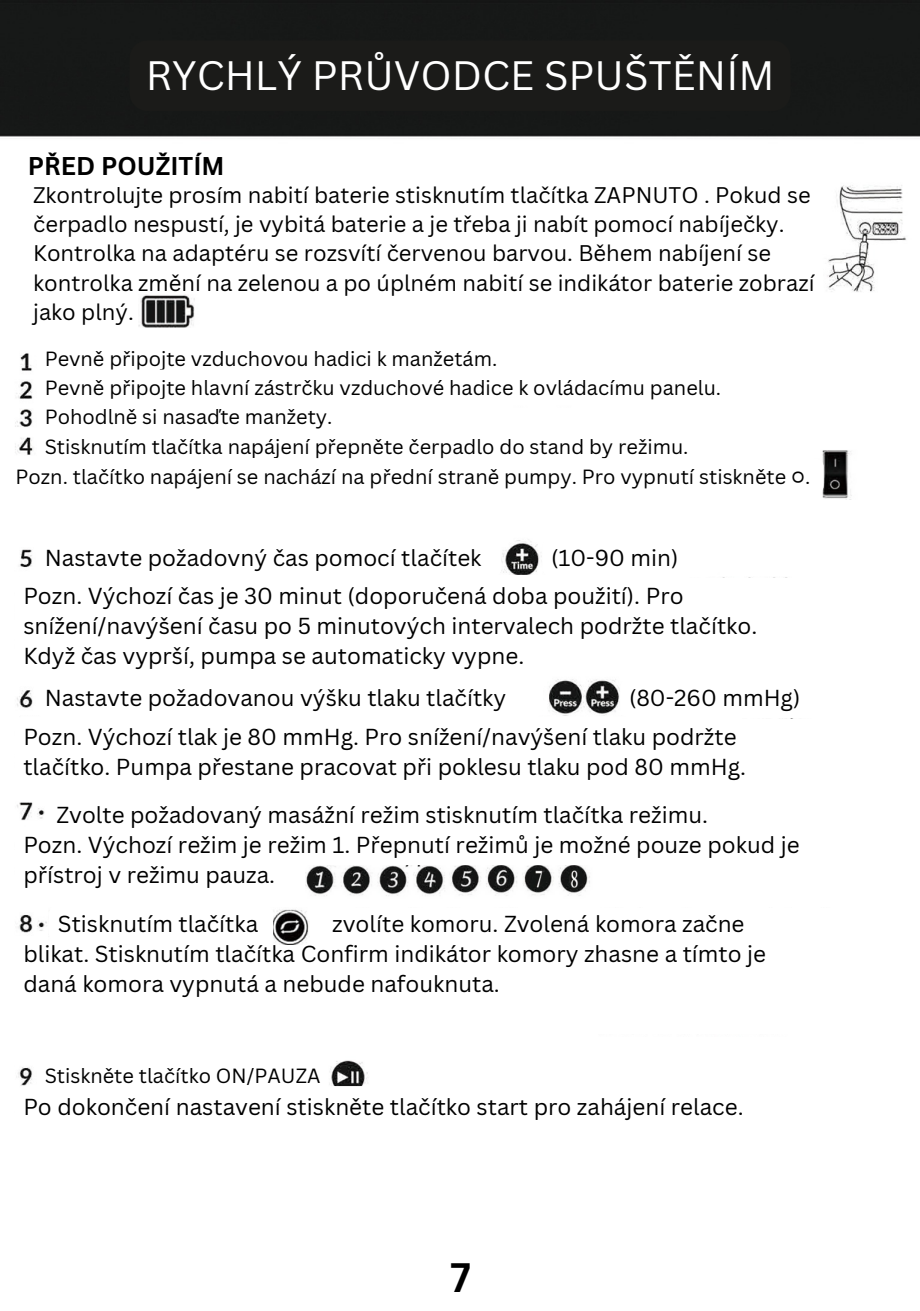
<style>
.page{position:relative;width:920px;height:1311px;background:#fff}
.page>*{position:absolute;margin:0;border:0;box-sizing:border-box;transform-origin:0 0}
.t1{font:40px "Canva Sans";color:#fff}
.t2{font:700 40px "Canva Sans";color:#000}
.t3{font:700 25px "Canva Sans";color:#000}
.t4{font:22.5px/30px "Canva Sans";color:#000}
.t5{font:22px/29.2px "Canva Sans";color:#000}
.t6{font:20px "Canva Sans";color:#000}
</style>
<div class="page">
<img style="left:0;top:0;width:920px;height:1086px">
<div style="left:5px;top:177px;width:806px;height:166px;background:#fff"></div>
<svg style="left:138px;top:174px;width:686px;height:158px"></svg>
<svg style="left:18px;top:143px;width:217px;height:44px"></svg>
<img style="left:139px;top:294px;width:62px;height:34px">
<div style="left:878px;top:244px;width:42px;height:133px;background:#fff"></div>
<div style="left:37px;top:428px;width:660px;height:36px;background:#fff;border-radius:9px"></div>
<div style="left:5px;top:458px;width:304px;height:87px;background:#fff"></div>
<img style="left:814px;top:447px;width:43px;height:52px">
<div style="left:375px;top:578px;width:473px;height:87px;background:#fff"></div>
<div style="left:422px;top:719px;width:466px;height:78px;background:#fff"></div>
<div style="left:16px;top:827px;width:580px;height:77px;background:#fff"></div>
<img style="left:306px;top:866px;width:291px;height:35px">
<div style="left:130px;top:40px;width:660px;height:71px;background:#1b1b19"></div>
<div style="left:37px;top:340px;width:468px;height:36px;background:#fff;border-radius:9px"></div>
<div style="left:37px;top:369px;width:697px;height:37px;background:#fff;border-radius:9px"></div>
<div style="left:37px;top:399px;width:348px;height:36px;background:#fff;border-radius:9px"></div>
<div style="left:8px;top:458px;width:816px;height:36px;background:#fff;border-radius:9px"></div>
<div style="left:36px;top:537px;width:466px;height:40px;background:#fff;border-radius:10px"></div>
<svg style="left:542px;top:537px;width:173px;height:38px"></svg>
<svg style="left:14px;top:575px;width:753px;height:101px"></svg>
<div style="left:36px;top:677px;width:507px;height:41px;background:#fff;border-radius:10px"></div>
<svg style="left:620px;top:677px;width:200px;height:41px"></svg>
<svg style="left:14px;top:716px;width:741px;height:71px"></svg>
<div style="left:45px;top:793px;width:803px;height:66px;background:#fff"></div>
<svg style="left:49px;top:904px;width:224px;height:40px"></svg>
<div style="left:310px;top:908px;width:590px;height:126px;background:#fff"></div>
<div style="left:14px;top:945px;width:584px;height:99px;background:#fff"></div>
<div style="left:37px;top:1057px;width:292px;height:36px;background:#fff;border-radius:9px"></div>
<p class="t1" style="left:146px;top:47px;width:630px">RYCHLÝ PRŮVODCE SPUŠTĚNÍM</p>
<h2 class="t3" style="left:28px;top:148px;width:198px">PŘED POUŽITÍM</h2>
<h1 class="t5" style="left:33px;top:179px;width:783px">Zkontrolujte prosím nabití baterie stisknutím tlačítka ZAPNUTO . Pokud se čerpadlo nespustí, je vybitá baterie a je třeba ji nabít pomocí nabíječky.<br>Kontrolka na adaptéru se rozsvítí červenou barvou. Během nabíjení se kontrolka změní na zelenou a po úplném nabití se indikátor baterie zobrazí jako plný.</h1>
<p class="t6" style="left:45px;top:344px;width:454px">Pevně připojte vzduchovou hadici k manžetám.</p>
<p class="t6" style="left:45px;top:374px;width:678px">Pevně připojte hlavní zástrčku vzduchové hadice k ovládacímu panelu.</p>
<p class="t6" style="left:45px;top:403px;width:289px">Pohodlně si nasaďte manžety.</p>
<h3 class="t6" style="left:16px;top:462px;width:796px">Pozn. tlačítko napájení se nachází na přední straně pumpy. Pro vypnutí stiskněte ○.</h3>
<h3 class="t6" style="left:45px;top:432px;width:645px">Stisknutím tlačítka napájení přepněte čerpadlo do stand by režimu.</h3>
<h3 class="t4" style="left:45px;top:542px;width:438px">Nastavte požadovný čas pomocí tlačítek</h3>
<h3 class="t4" style="left:551px;top:542px;width:129px">(10-90 min)</h3>
<h3 class="t4" style="left:23px;top:580px;width:735px">Pozn. Výchozí čas je 30 minut (doporučená doba použití). Pro snížení/navýšení času po 5 minutových intervalech podržte tlačítko.<br>Když čas vyprší, pumpa se automaticky vypne.</h3>
<h3 class="t4" style="left:45px;top:682px;width:463px">Nastavte požadovanou výšku tlaku tlačítky</h3>
<h3 class="t4" style="left:629px;top:682px;width:173px">(80-260 mmHg)</h3>
<h3 class="t4" style="left:23px;top:721px;width:724px">Pozn. Výchozí tlak je 80 mmHg. Pro snížení/navýšení tlaku podržte tlačítko. Pumpa přestane pracovat při poklesu tlaku pod 80 mmHg.</h3>
<p class="t4" style="left:23px;top:799px;width:778px;text-indent:33px">Zvolte požadovaný masážní režim stisknutím tlačítka režimu.<br>Pozn. Výchozí režim je režim 1. Přepnutí režimů je možné pouze pokud je přístroj v režimu pauza.</p>
<h3 class="t4" style="left:58px;top:908px;width:202px">Stisknutím tlačítka</h3>
<h3 class="t4" style="left:23px;top:908px;width:744px;text-indent:309px">zvolíte komoru. Zvolená komora začne blikat. Stisknutím tlačítka Confirm indikátor komory zhasne a tímto je daná komora vypnutá a nebude nafouknuta.</h3>
<p class="t6" style="left:45px;top:1061px;width:277px">Stiskněte tlačítko ON/PAUZA</p>
<h3 class="t4" style="left:23px;top:1091px;width:722px">Po dokončení nastavení stiskněte tlačítko start pro zahájení relace.</h3>
<p class="t2" style="left:450px;top:1249px;width:22px">7</p>
</div>
